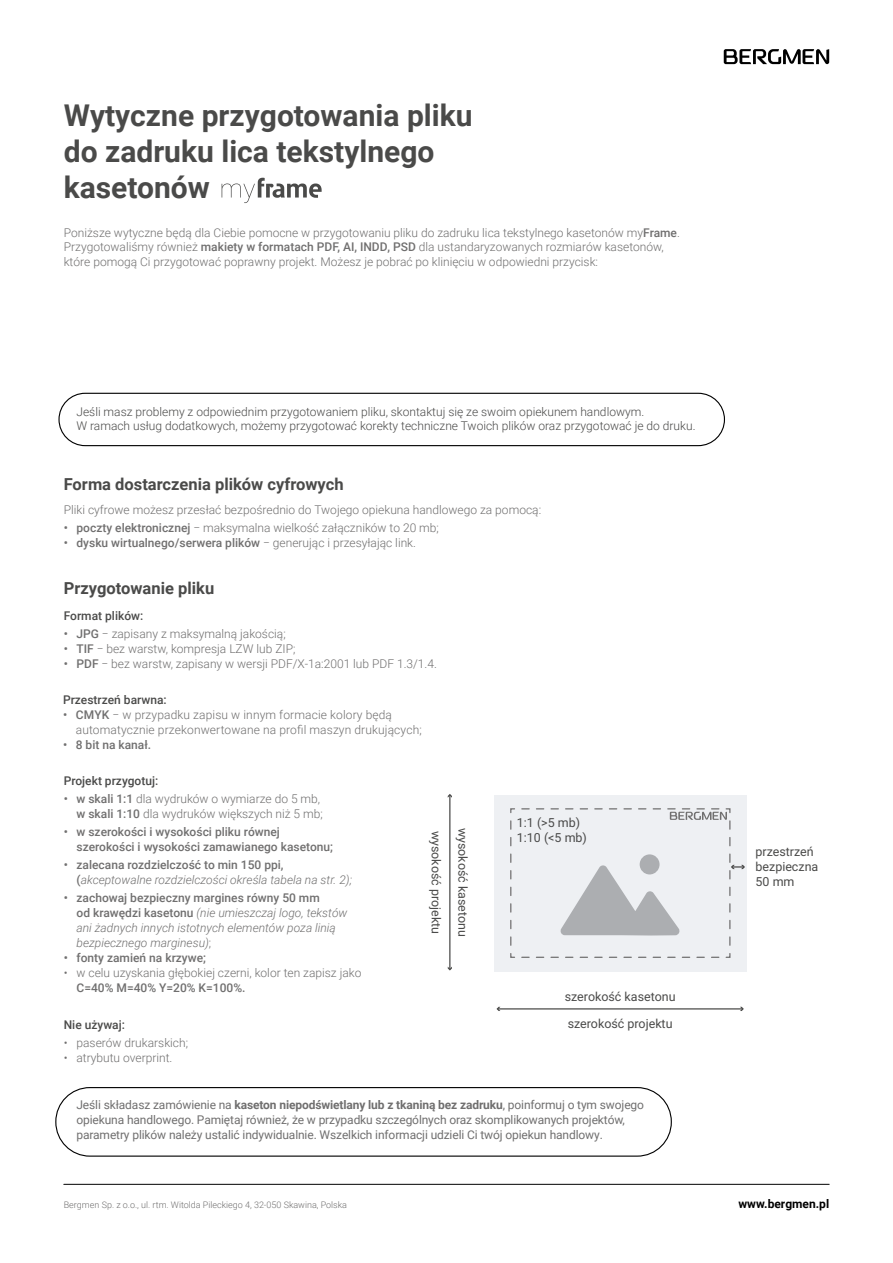
<style>
.page{position:relative;width:893px;height:1263px;background:#fff}
.page>*{position:absolute;margin:0;border:0;box-sizing:border-box;transform-origin:0 0}
.t1{font:700 30px/36px "Roboto";color:#4a4a49}
.t2{font:700 16.5px "Roboto";color:#4a4a49}
.t3{font:12.45px/15px "Roboto";color:#4a4a49}
.t4{font:300 12px/14.4px "Roboto";color:#706f6f}
.t5{font:12px/15px "Roboto";letter-spacing:-.01em;color:#706f6f}
.t6{font:italic 300 12px/15px "Roboto";color:#706f6f}
.t7{font:500 12px/15px "Roboto";color:#706f6f}
.t8{font:300 12px/14.4px "Roboto";color:#4a4a49}
.t9{font:500 12px "Roboto";color:#4a4a49}
.t10{font:700 12px "Roboto";color:#000}
.t11{font:300 9px "Roboto";color:#706f6f}
.s1{font-weight:500}
.s2{font-weight:300}
.s3{font-weight:500;font-style:normal}
.s4{font-style:normal}
.s5{font-weight:700}
</style>
<div class="page">
<hr style="left:64px;top:1184px;width:765px;height:1px;background:#000">
<div style="left:494px;top:795px;width:252px;height:176px;background:#eef0f3"></div>
<hr style="left:498px;top:1008px;width:244px;height:1px;background:#4a4a49">
<svg style="left:496px;top:1007px;width:4px;height:4px"></svg>
<svg style="left:740px;top:1007px;width:4px;height:4px"></svg>
<hr style="left:449px;top:795px;width:1px;height:174px;background:#4a4a49">
<svg style="left:448px;top:794px;width:4px;height:4px"></svg>
<svg style="left:448px;top:967px;width:4px;height:3px"></svg>
<svg style="left:510px;top:808px;width:235px;height:150px"></svg>
<div style="left:55px;top:1087px;width:617px;height:70px;border:1px solid #000;border-radius:34px"></div>
<div style="left:58px;top:393px;width:667px;height:53px;border:1px solid #000;border-radius:26px"></div>
<svg style="left:724px;top:49px;width:105px;height:15px"></svg>
<svg style="left:222px;top:178px;width:100px;height:25px"></svg>
<h1 class="t1" style="left:64px;top:96px;width:410px">Wytyczne przygotowania pliku do zadruku lica tekstylnego kasetonów</h1>
<p class="t4" style="left:64px;top:225px;width:618px">Poniższe wytyczne będą dla Ciebie pomocne w przygotowaniu pliku do zadruku lica tekstylnego kasetonów my<span class="s1">Frame</span>.<br>Przygotowaliśmy również <span class="s1">makiety w formatach PDF, AI, INDD, PSD</span> dla ustandaryzowanych rozmiarów kasetonów, które pomogą Ci przygotować poprawny projekt. Możesz je pobrać po klinięciu w odpowiedni przycisk:</p>
<p class="t8" style="left:76px;top:404px;width:621px">Jeśli masz problemy z odpowiednim przygotowaniem pliku, skontaktuj się ze swoim opiekunem handlowym.<br>W ramach usług dodatkowych, możemy przygotować korekty techniczne Twoich plików oraz przygotować je do druku.</p>
<h2 class="t2" style="left:64px;top:472px;width:281px">Forma dostarczenia plików cyfrowych</h2>
<p class="t4" style="left:64px;top:502px;width:479px">Pliki cyfrowe możesz przesłać bezpośrednio do Twojego opiekuna handlowego za pomocą:</p>
<p class="t4" style="left:64px;top:520px;width:377px"><span class="s1">• poczty elektronicznej</span> − maksymalna wielkość załączników to 20 mb;</p>
<p class="t7" style="left:64px;top:534px;width:354px">• dysku wirtualnego/serwera plików <span class="s2">− generując i przesyłając link.</span></p>
<h2 class="t2" style="left:64px;top:577px;width:152px">Przygotowanie pliku</h2>
<p class="t9" style="left:64px;top:607px;width:81px">Format plików:</p>
<p class="t4" style="left:64px;top:626px;width:223px"><span class="s1">• JPG</span> − zapisany z maksymalną jakością;</p>
<p class="t4" style="left:64px;top:641px;width:233px"><span class="s1">• TIF</span> − bez warstw, kompresja LZW lub ZIP;</p>
<p class="t4" style="left:64px;top:656px;width:375px"><span class="s1">• PDF</span> − bez warstw, zapisany w wersji PDF/X-1a:2001 lub PDF 1.3/1.4.</p>
<p class="t9" style="left:63px;top:691px;width:105px">Przestrzeń barwna:</p>
<p class="t4" style="left:76px;top:706px;width:347px;line-height:15px;text-indent:-13px"><span class="s1">• CMYK</span> − w przypadku zapisu w innym formacie kolory będą automatycznie przekonwertowane na profil maszyn drukujących;</p>
<p class="t7" style="left:63px;top:736px;width:90px">• 8 bit na kanał.</p>
<p class="t9" style="left:64px;top:773px;width:96px">Projekt przygotuj:</p>
<p class="t4" style="left:64px;top:791px;width:260px;line-height:15px;text-align:right"><span class="s1">• w skali 1:1</span> dla wydruków o wymiarze do 5 mb, <span class="s1">w skali 1:10</span> dla wydruków większych niż 5 mb;</p>
<p class="t7" style="left:77px;top:824px;width:258px;text-indent:-13px">• w szerokości i wysokości pliku równej szerokości i wysokości zamawianego kasetonu;</p>
<p class="t6" style="left:77px;top:857px;width:277px;text-indent:-13px"><span class="s3">• zalecana rozdzielczość to min 150 ppi, (</span>akceptowalne rozdzielczości określa tabela na str. 2);</p>
<p class="t6" style="left:77px;top:890px;width:272px;text-indent:-13px"><span class="s3">• zachowaj bezpieczny margines równy 50 mm<br>od krawędzi kasetonu</span> (nie umieszczaj logo, tekstów ani żadnych innych istotnych elementów poza linią bezpiecznego marginesu)<span class="s4">;</span></p>
<p class="t7" style="left:64px;top:950px;width:144px">• fonty zamień na krzywe;</p>
<p class="t4" style="left:64px;top:965px;width:299px">• w celu uzyskania głębokiej czerni, kolor ten zapisz jako</p>
<p class="t7" style="left:77px;top:980px;width:170px">C=40% M=40% Y=20% K=100%.</p>
<p class="t3" style="left:517px;top:814px;width:72px">1:1 (&gt;5 mb)<br>1:10 (&lt;5 mb)</p>
<p class="t3" style="left:444px;top:830px;width:105px;rotate:90deg">wysokość projektu</p>
<p class="t3" style="left:471px;top:827px;width:111px;rotate:90deg">wysokość kasetonu</p>
<p class="t3" style="left:565px;top:982px;width:112px;line-height:26.8px">szerokość kasetonu szerokość projektu</p>
<p class="t9" style="left:64px;top:1016px;width:63px">Nie używaj:</p>
<p class="t4" style="left:64px;top:1035px;width:126px">• paserów drukarskich;</p>
<p class="t4" style="left:64px;top:1050px;width:110px">• atrybutu overprint.</p>
<p class="t5" style="left:76px;top:1097px;width:569px">Jeśli składasz zamówienie na <span class="s5">kaseton niepodświetlany lub z tkaniną bez zadruku</span>, poinformuj o tym swojego opiekuna handlowego. Pamiętaj również, że w przypadku szczególnych oraz skomplikowanych projektów, parametry plików należy ustalić indywidualnie. Wszelkich informacji udzieli Ci twój opiekun handlowy.</p>
<p class="t3" style="left:755px;top:844px;width:64px">przestrzeń bezpieczna<br>50 mm</p>
<p class="t11" style="left:64px;top:1198px;width:285px">Bergmen Sp. z o.o., ul. rtm. Witolda Pileckiego 4, 32-050 Skawina, Polska</p>
<p class="t10" style="left:738px;top:1195px;width:92px">www.bergmen.pl</p>
</div>
